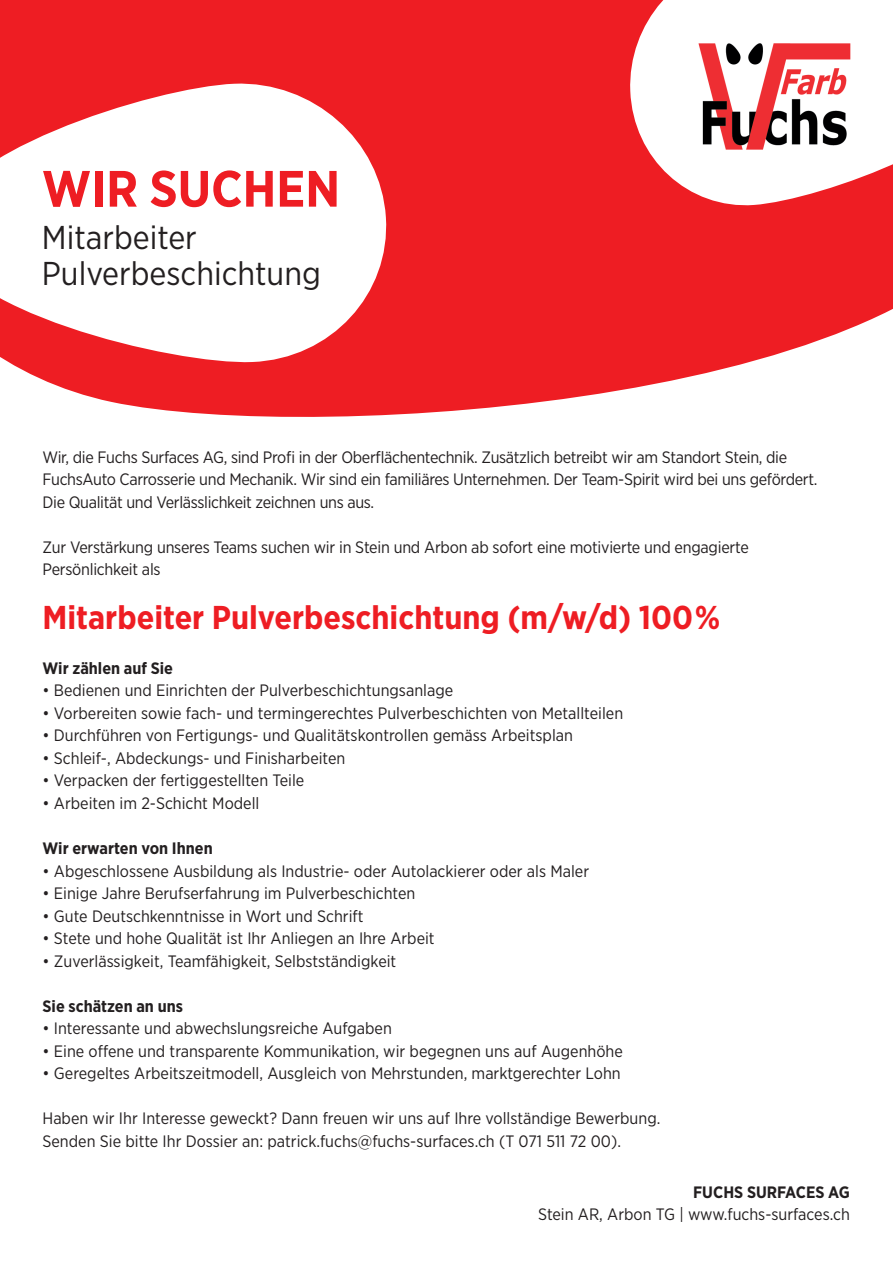
<style>
.page{position:relative;width:893px;height:1263px;background:#fff}
.page>*{position:absolute;margin:0;border:0;box-sizing:border-box;transform-origin:0 0}
.t1{font:700 51px "Gotham Narrow";color:#ee1d23}
.t2{font:700 33px "Gotham Narrow";color:#ee1d23}
.t3{font:33px/36px "Gotham Narrow";color:#231f20}
.t4{font:16.5px/22.5px "Gotham Narrow";color:#231f20}
.t5{font:16.5px/22.5px "Gotham Narrow";letter-spacing:-.02em;color:#231f20}
.t6{font:700 16.5px "Gotham Narrow";color:#231f20}
</style>
<div class="page">
<svg style="left:0;top:0;width:893px;height:417px;background:#ef373c"></svg>
<svg style="left:628px;top:0;width:265px;height:210px"></svg>
<img style="left:699px;top:43px;width:151px;height:107px">
<svg style="left:0;top:81px;width:391px;height:284px"></svg>
<h1 class="t1" style="left:42px;top:156px;width:300px">WIR SUCHEN</h1>
<h2 class="t3" style="left:42px;top:219px;width:280px">Mitarbeiter<br>Pulverbeschichtung</h2>
<p class="t5" style="left:43px;top:445px;width:776px">Wir, die Fuchs Surfaces AG, sind Profi in der Oberflächentechnik. Zusätzlich betreibt wir am Standort Stein, die<br>FuchsAuto Carrosserie und Mechanik. Wir sind ein familiäres Unternehmen. Der Team-Spirit wird bei uns gefördert.<br>Die Qualität und Verlässlichkeit zeichnen uns aus.</p>
<p class="t4" style="left:43px;top:535px;width:708px">Zur Verstärkung unseres Teams suchen wir in Stein und Arbon ab sofort eine motivierte und engagierte<br>Persönlichkeit als</p>
<h2 class="t2" style="left:43px;top:596px;width:679px">Mitarbeiter Pulverbeschichtung (m/w/d) 100%</h2>
<p class="t6" style="left:43px;top:657px;width:132px">Wir zählen auf Sie</p>
<p class="t4" style="left:43px;top:679px;width:412px">• Bedienen und Einrichten der Pulverbeschichtungsanlage</p>
<p class="t4" style="left:43px;top:701px;width:582px">• Vorbereiten sowie fach- und termingerechtes Pulverbeschichten von Metallteilen</p>
<p class="t4" style="left:43px;top:724px;width:532px">• Durchführen von Fertigungs- und Qualitätskontrollen gemäss Arbeitsplan</p>
<p class="t4" style="left:43px;top:746px;width:304px">• Schleif-, Abdeckungs- und Finisharbeiten</p>
<p class="t4" style="left:43px;top:769px;width:263px">• Verpacken der fertiggestellten Teile</p>
<p class="t4" style="left:43px;top:792px;width:218px">• Arbeiten im 2-Schicht Modell</p>
<p class="t6" style="left:43px;top:837px;width:172px">Wir erwarten von Ihnen</p>
<p class="t4" style="left:43px;top:859px;width:548px">• Abgeschlossene Ausbildung als Industrie- oder Autolackierer oder als Maler</p>
<p class="t4" style="left:43px;top:882px;width:374px">• Einige Jahre Berufserfahrung im Pulverbeschichten</p>
<p class="t4" style="left:43px;top:904px;width:322px">• Gute Deutschkenntnisse in Wort und Schrift</p>
<p class="t4" style="left:43px;top:927px;width:394px">• Stete und hohe Qualität ist Ihr Anliegen an Ihre Arbeit</p>
<p class="t4" style="left:43px;top:949px;width:355px">• Zuverlässigkeit, Teamfähigkeit, Selbstständigkeit</p>
<p class="t6" style="left:43px;top:995px;width:142px">Sie schätzen an uns</p>
<p class="t4" style="left:43px;top:1017px;width:351px">• Interessante und abwechslungsreiche Aufgaben</p>
<p class="t4" style="left:43px;top:1039px;width:582px">• Eine offene und transparente Kommunikation, wir begegnen uns auf Augenhöhe</p>
<p class="t4" style="left:43px;top:1062px;width:580px">• Geregeltes Arbeitszeitmodell, Ausgleich von Mehrstunden, marktgerechter Lohn</p>
<p class="t4" style="left:43px;top:1107px;width:619px">Haben wir Ihr Interesse geweckt? Dann freuen wir uns auf Ihre vollständige Bewerbung.<br>Senden Sie bitte Ihr Dossier an: patrick.fuchs@fuchs-surfaces.ch (T 071 511 72 00).</p>
<p class="t6" style="left:693px;top:1181px;width:158px">FUCHS SURFACES AG</p>
<p class="t4" style="left:538px;top:1203px;width:313px">Stein AR, Arbon TG | www.fuchs-surfaces.ch</p>
</div>
